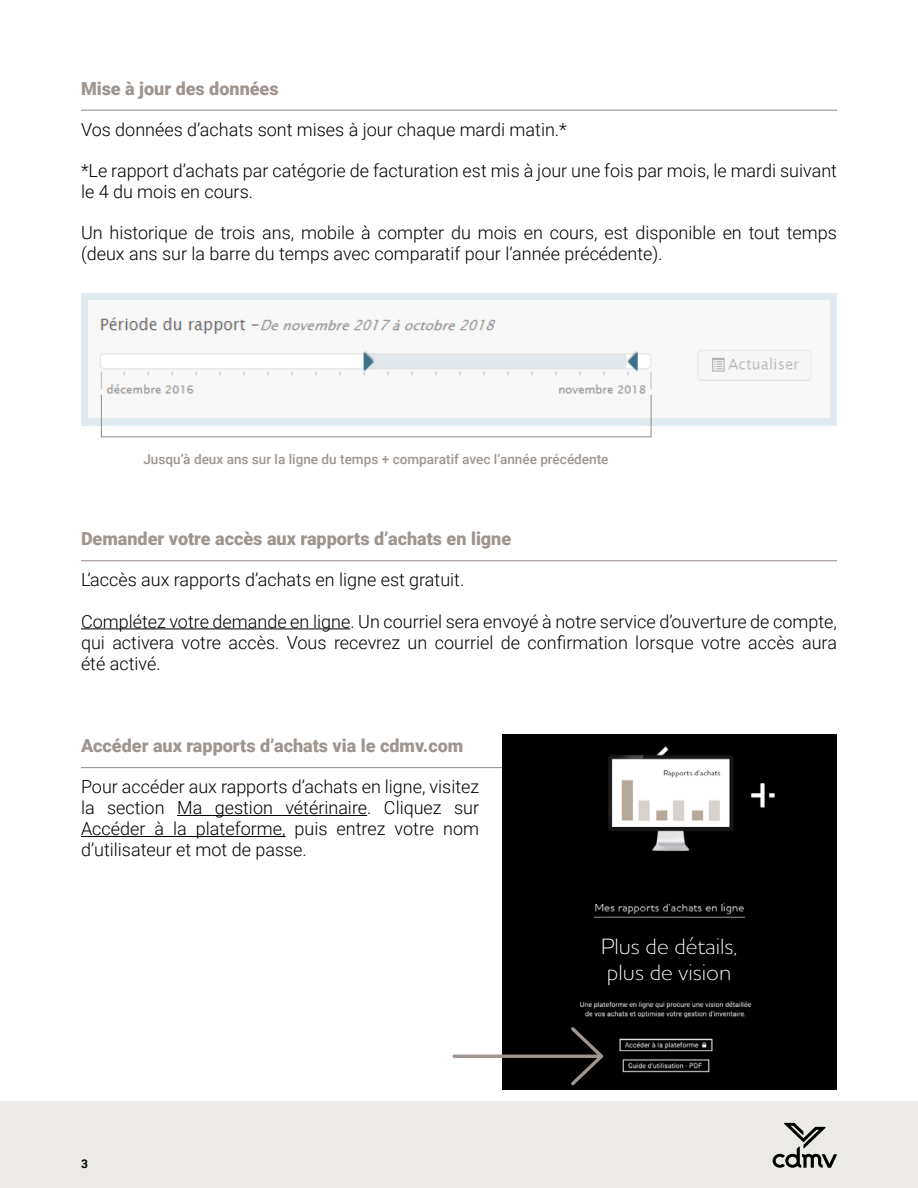
<style>
.page{position:relative;width:918px;height:1188px;background:#fff}
.page>*{position:absolute;margin:0;border:0;box-sizing:border-box;transform-origin:0 0}
.t1{font:300 22.5px/26.2px "Houschka Alt Pro";color:#fff}
.t2{font:300 18px/21px "Roboto";color:#000}
.t3{font:900 18px "Roboto";color:#9f958f}
.t4{font:500 13.5px "Roboto";color:#9f958f}
.t5{font:700 12px "Roboto";color:#000}
</style>
<div class="page">
<hr style="left:81px;top:110px;width:756px;height:1px;background:#9f958f">
<hr style="left:81px;top:560px;width:756px;height:1px;background:#9f958f">
<hr style="left:81px;top:628px;width:269px;height:1px;background:#000">
<hr style="left:81px;top:767px;width:756px;height:1px;background:#9f958f">
<hr style="left:177px;top:815px;width:190px;height:1px;background:#000">
<hr style="left:81px;top:836px;width:205px;height:1px;background:#000">
<div style="left:0;top:1102px;width:918px;height:86px;background:#eceae6"></div>
<svg style="left:772px;top:1123px;width:65px;height:45px"></svg>
<img style="left:503px;top:734px;width:328px;height:356px">
<svg style="left:568px;top:1024px;width:38px;height:64px"></svg>
<hr style="left:454px;top:1055px;width:147px;height:3px;background:#9f958f">
<div style="left:81px;top:293px;width:756px;height:133px;background:#e0ebef"></div>
<img style="left:89px;top:301px;width:740px;height:116px">
<div style="left:101px;top:394px;width:551px;height:43px;border:1px solid #9f958f"></div>
<p class="t3" style="left:81px;top:75px;width:199px">Mise à jour des données</p>
<p class="t2" style="left:81px;top:118px;width:487px">Vos données d’achats sont mises à jour chaque mardi matin.*</p>
<p class="t2" style="left:81px;top:159px;width:758px">*Le rapport d’achats par catégorie de facturation est mis à jour une fois par mois, le mardi suivant le 4 du mois en cours.</p>
<p class="t2" style="left:81px;top:222px;width:757px">Un historique de trois ans, mobile à compter du mois en cours, est disponible en tout temps (deux ans sur la barre du temps avec comparatif pour l’année précédente).</p>
<p class="t4" style="left:143px;top:450px;width:467px">Jusqu’à deux ans sur la ligne du temps + comparatif avec l’année précédente</p>
<p class="t3" style="left:81px;top:526px;width:432px">Demander votre accès aux rapports d’achats en ligne</p>
<p class="t2" style="left:81px;top:569px;width:385px">L’accès aux rapports d’achats en ligne est gratuit.</p>
<p class="t2" style="left:81px;top:610px;width:758px;text-align:justify">Complétez votre demande en ligne. Un courriel sera envoyé à notre service d’ouverture de compte, qui activera votre accès. Vous recevrez un courriel de confirmation lorsque votre accès aura été activé.</p>
<p class="t3" style="left:81px;top:733px;width:384px">Accéder aux rapports d’achats via le cdmv.com</p>
<p class="t2" style="left:81px;top:776px;width:400px;text-align:justify">Pour accéder aux rapports d’achats en ligne, visitez la section Ma gestion vétérinaire. Cliquez sur Accéder à la plateforme, puis entrez votre nom d’utilisateur et mot de passe.</p>
<p class="t5" style="left:81px;top:1155px;width:8px">3</p>
<p class="t1" style="left:601px;top:933px;width:138px">Plus de détails, plus de vision</p>
</div>
